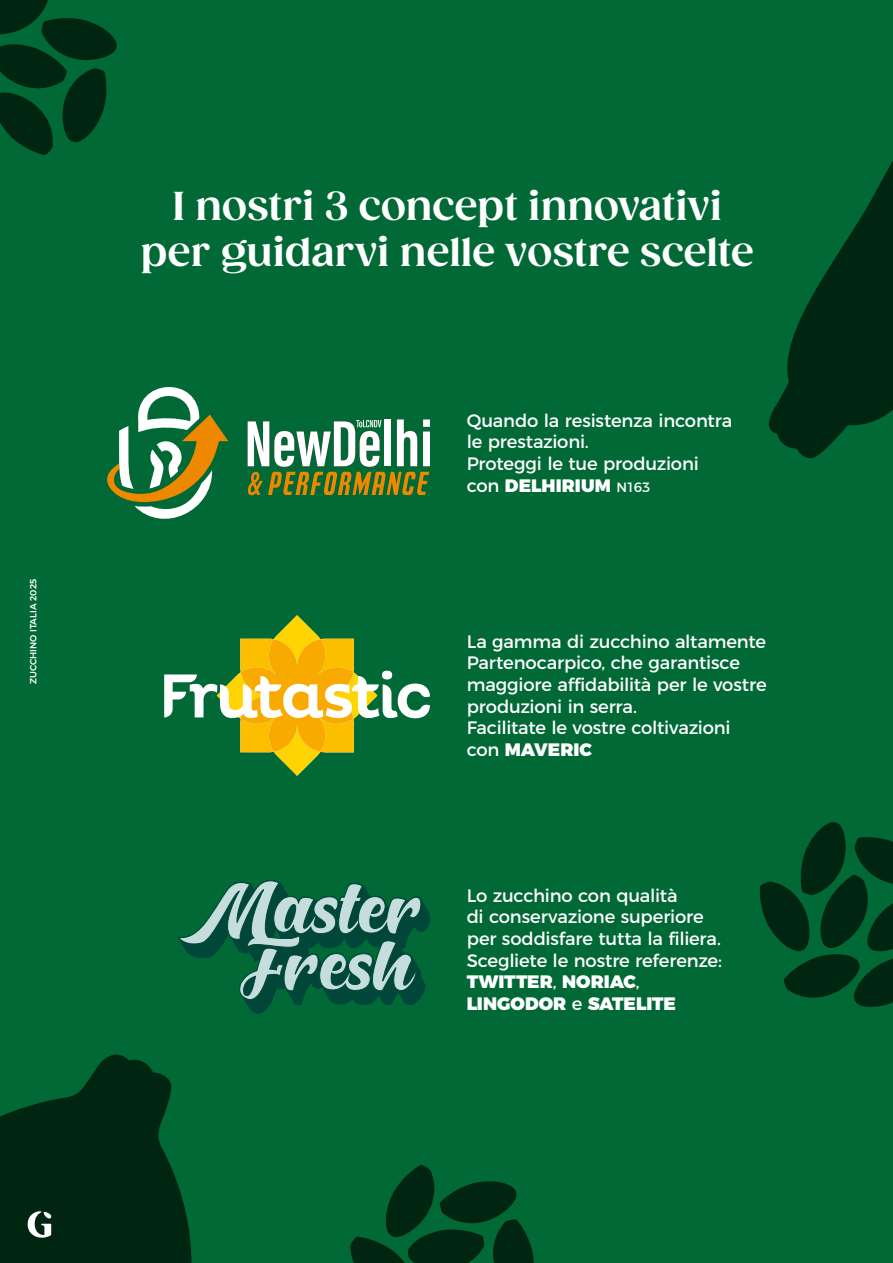
<style>
.page{position:relative;width:893px;height:1263px;background:#006935}
.page>*{position:absolute;margin:0;border:0;box-sizing:border-box;transform-origin:0 0}
.t1{font:700 39px/46.8px "Gazpacho";color:#fff;text-align:center}
.t2{font:18px/21.6px "Montserrat";letter-spacing:-.01em;color:#fff}
.t3{font:500 9px "Montserrat";color:#fff}
.s1{font-weight:900}
.s2{font-size:13.5px}
</style>
<div class="page">
<svg style="left:769px;top:161px;width:124px;height:298px;fill:#002511"></svg>
<svg style="left:0;top:1054px;width:192px;height:209px;fill:#002511"></svg>
<svg style="left:0;top:0;width:117px;height:155px"></svg>
<svg style="left:760px;top:822px;width:133px;height:185px"></svg>
<svg style="left:27px;top:1211px;width:25px;height:29px"></svg>
<svg style="left:350px;top:1165px;width:184px;height:98px"></svg>
<svg style="left:164px;top:615px;width:266px;height:161px"></svg>
<svg style="left:178px;top:880px;width:252px;height:133px"></svg>
<svg style="left:248px;top:419px;width:182px;height:76px"></svg>
<svg style="left:107px;top:387px;width:121px;height:132px"></svg>
<p class="t3" style="left:26px;top:684px;width:107px;rotate:-90deg">ZUCCHINO ITALIA 2025</p>
<h1 class="t1" style="left:141px;top:183px;width:615px">I nostri 3 concept innovativi per guidarvi nelle vostre scelte</h1>
<p class="t2" style="left:467px;top:408px;width:267px">Quando la resistenza incontra le prestazioni.<br>Proteggi le tue produzioni con <span class="s1">DELHIRIUM</span> <span class="s2">N163</span></p>
<p class="t2" style="left:467px;top:629px;width:301px">La gamma di zucchino altamente<br>Partenocarpico, che garantisce maggiore affidabilità per le vostre produzioni in serra.<br>Facilitate le vostre coltivazioni con <span class="s1">MAVERIC</span></p>
<p class="t2" style="left:467px;top:883px;width:257px">Lo zucchino con qualità<br>di conservazione superiore per soddisfare tutta la filiera.<br>Scegliete le nostre referenze:<br><span class="s1">TWITTER</span>, <span class="s1">NORIAC</span>,<br><span class="s1">LINGODOR</span> e <span class="s1">SATELITE</span></p>
</div>
